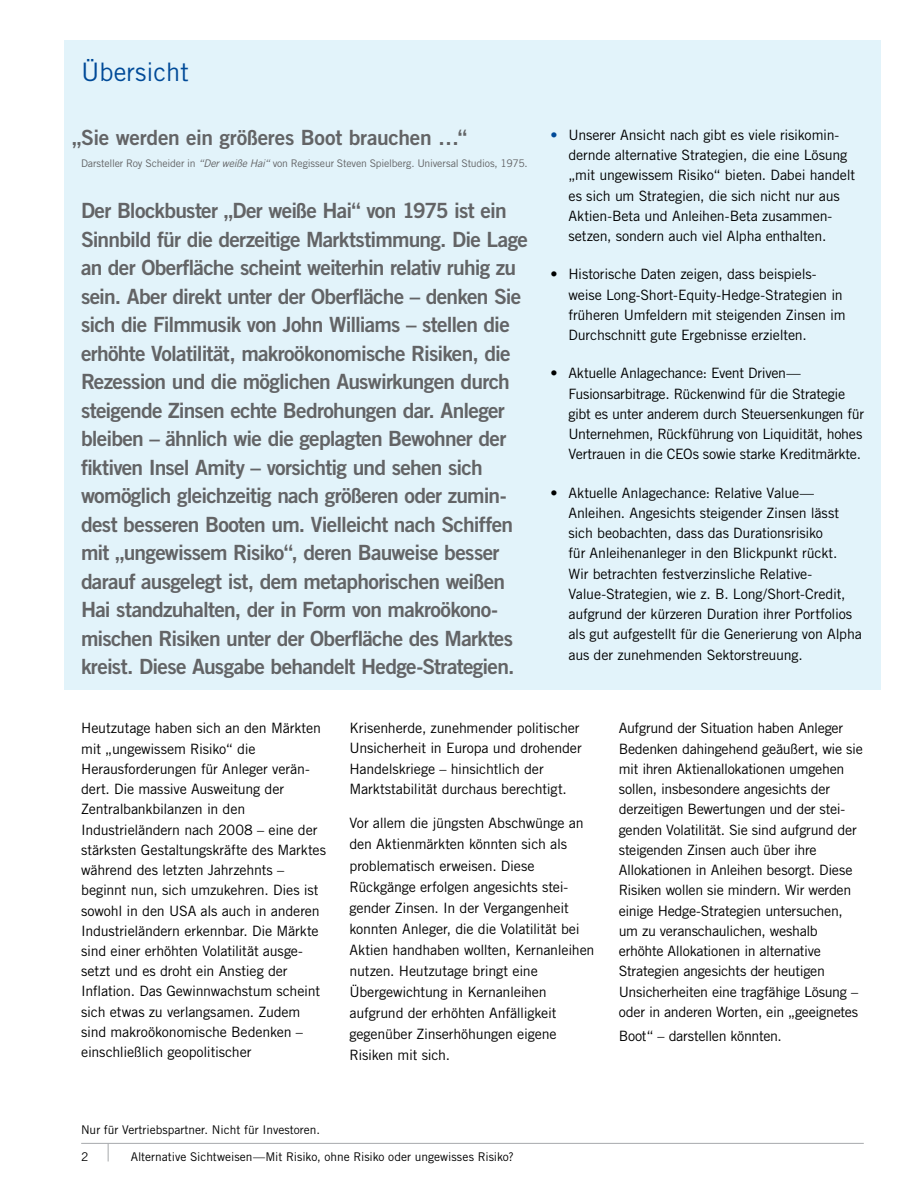
<style>
.page{position:relative;width:918px;height:1188px;background:#fff}
.page>*{position:absolute;margin:0;border:0;box-sizing:border-box;transform-origin:0 0}
.t1{font:25.5px "Trade Gothic LT Std";color:#004a98}
.t2{font:21px/28.5px "Trade Gothic LT Std Bd 2";letter-spacing:-.035em;color:#636466}
.t3{font:21px "Trade Gothic LT Std Bd 2";letter-spacing:-.01em;color:#636466}
.t4{font:14.25px/20.2px "Trade Gothic LT Std";letter-spacing:-.015em;color:#000}
.t5{font:12px "Trade Gothic LT Std";color:#000}
.t6{font:10.5px "Trade Gothic LT Std";letter-spacing:-.015em;color:#636466}
.s1{font-style:italic}
.s2{color:#004a98}
</style>
<div class="page">
<hr style="left:81px;top:1143px;width:783px;height:1px;background:#a7a9ac">
<svg style="left:108px;top:1144px;width:1px;height:17px"></svg>
<div style="left:64px;top:40px;width:817px;height:650px;background:#e2f3fa"></div>
<h1 class="t1" style="left:81px;top:57px;width:109px">Übersicht</h1>
<h2 class="t3" style="left:72px;top:124px;width:397px">„Sie werden ein größeres Boot brauchen …“</h2>
<p class="t6" style="left:81px;top:157px;width:448px">Darsteller Roy Scheider in <span class="s1">“Der weiße Hai“</span> von Regisseur Steven Spielberg. Universal Studios, 1975.</p>
<p class="t2" style="left:81px;top:196px;width:448px">Der Blockbuster „Der weiße Hai“ von 1975 ist ein Sinnbild für die derzeitige Marktstimmung. Die Lage an der Oberfläche scheint weiterhin relativ ruhig zu sein. Aber direkt unter der Oberfläche – denken Sie sich die Filmmusik von John Williams – stellen die erhöhte Volatilität, makroökonomische Risiken, die Rezession und die möglichen Auswirkungen durch steigende Zinsen echte Bedrohungen dar. Anleger bleiben – ähnlich wie die geplagten Bewohner der fiktiven Insel Amity – vorsichtig und sehen sich womöglich gleichzeitig nach größeren oder zumin&shy;dest besseren Booten um. Vielleicht nach Schiffen mit „ungewissem Risiko“, deren Bauweise besser darauf ausgelegt ist, dem metaphorischen weißen Hai standzuhalten, der in Form von makroökono&shy;mischen Risiken unter der Oberfläche des Marktes kreist. Diese Ausgabe behandelt Hedge-Strategien.</p>
<p class="t4" style="left:568px;top:125px;width:288px;text-indent:-18px"><span class="s2">•</span> Unserer Ansicht nach gibt es viele risikomin&shy;dernde alternative Strategien, die eine Lösung „mit ungewissem Risiko“ bieten. Dabei handelt es sich um Strategien, die sich nicht nur aus Aktien-Beta und Anleihen-Beta zusammen&shy;setzen, sondern auch viel Alpha enthalten.</p>
<p class="t4" style="left:568px;top:264px;width:279px;text-indent:-18px">• Historische Daten zeigen, dass beispiels&shy;weise Long-Short-Equity-Hedge-Strategien in früheren Umfeldern mit steigenden Zinsen im Durchschnitt gute Ergebnisse erzielten.</p>
<p class="t4" style="left:568px;top:363px;width:297px;text-indent:-18px">• Aktuelle Anlagechance: Event Driven— Fusionsarbitrage. Rückenwind für die Strategie gibt es unter anderem durch Steuersenkungen für Unternehmen, Rückführung von Liquidität, hohes Vertrauen in die CEOs sowie starke Kreditmärkte.</p>
<p class="t4" style="left:568px;top:482px;width:295px;text-indent:-18px">• Aktuelle Anlagechance: Relative Value— Anleihen. Angesichts steigender Zinsen lässt sich beobachten, dass das Durationsrisiko<br>für Anleihenanleger in den Blickpunkt rückt.<br>Wir betrachten festverzinsliche Relative-Value-Strategien, wie z. B. Long/Short-Credit, aufgrund der kürzeren Duration ihrer Portfolios als gut aufgestellt für die Generierung von Alpha aus der zunehmenden Sektorstreuung.</p>
<p class="t4" style="left:81px;top:718px;width:247px">Heutzutage haben sich an den Märkten mit „ungewissem Risiko“ die Herausforderungen für Anleger verän&shy;dert. Die massive Ausweitung der Zentralbankbilanzen in den Industrieländern nach 2008 – eine der stärksten Gestaltungskräfte des Marktes während des letzten Jahrzehnts – beginnt nun, sich umzukehren. Dies ist sowohl in den USA als auch in anderen Industrieländern erkennbar. Die Märkte sind einer erhöhten Volatilität ausge&shy;setzt und es droht ein Anstieg der Inflation. Das Gewinnwachstum scheint sich etwas zu verlangsamen. Zudem sind makroökonomische Bedenken – einschließlich geopolitischer</p>
<p class="t4" style="left:349px;top:718px;width:234px">Krisenherde, zunehmender politischer Unsicherheit in Europa und drohender Handelskriege – hinsichtlich der Marktstabilität durchaus berechtigt.</p>
<p class="t4" style="left:349px;top:813px;width:247px;line-height:21px">Vor allem die jüngsten Abschwünge an den Aktienmärkten könnten sich als problematisch erweisen. Diese Rückgänge erfolgen angesichts stei&shy;gender Zinsen. In der Vergangenheit konnten Anleger, die die Volatilität bei Aktien handhaben wollten, Kernanleihen nutzen. Heutzutage bringt eine Übergewichtung in Kernanleihen aufgrund der erhöhten Anfälligkeit gegenüber Zinserhöhungen eigene Risiken mit sich.</p>
<p class="t4" style="left:619px;top:718px;width:246px">Aufgrund der Situation haben Anleger Bedenken dahingehend geäußert, wie sie mit ihren Aktienallokationen umgehen sollen, insbesondere angesichts der derzeitigen Bewertungen und der stei&shy;genden Volatilität. Sie sind aufgrund der steigenden Zinsen auch über ihre Allokationen in Anleihen besorgt. Diese Risiken wollen sie mindern. Wir werden einige Hedge-Strategien untersuchen, um zu veranschaulichen, weshalb erhöhte Allokationen in alternative Strategien angesichts der heutigen Unsicherheiten eine tragfähige Lösung – oder in anderen Worten, ein „geeignetes</p>
<p class="t4" style="left:619px;top:1025px;width:165px">Boot“ – darstellen könnten.</p>
<p class="t5" style="left:81px;top:1122px;width:241px">Nur für Vertriebspartner. Nicht für Investoren.</p>
<p class="t5" style="left:81px;top:1149px;width:9px">2</p>
<p class="t5" style="left:131px;top:1149px;width:385px">Alternative Sichtweisen—Mit Risiko, ohne Risiko oder ungewisses Risiko?</p>
</div>
